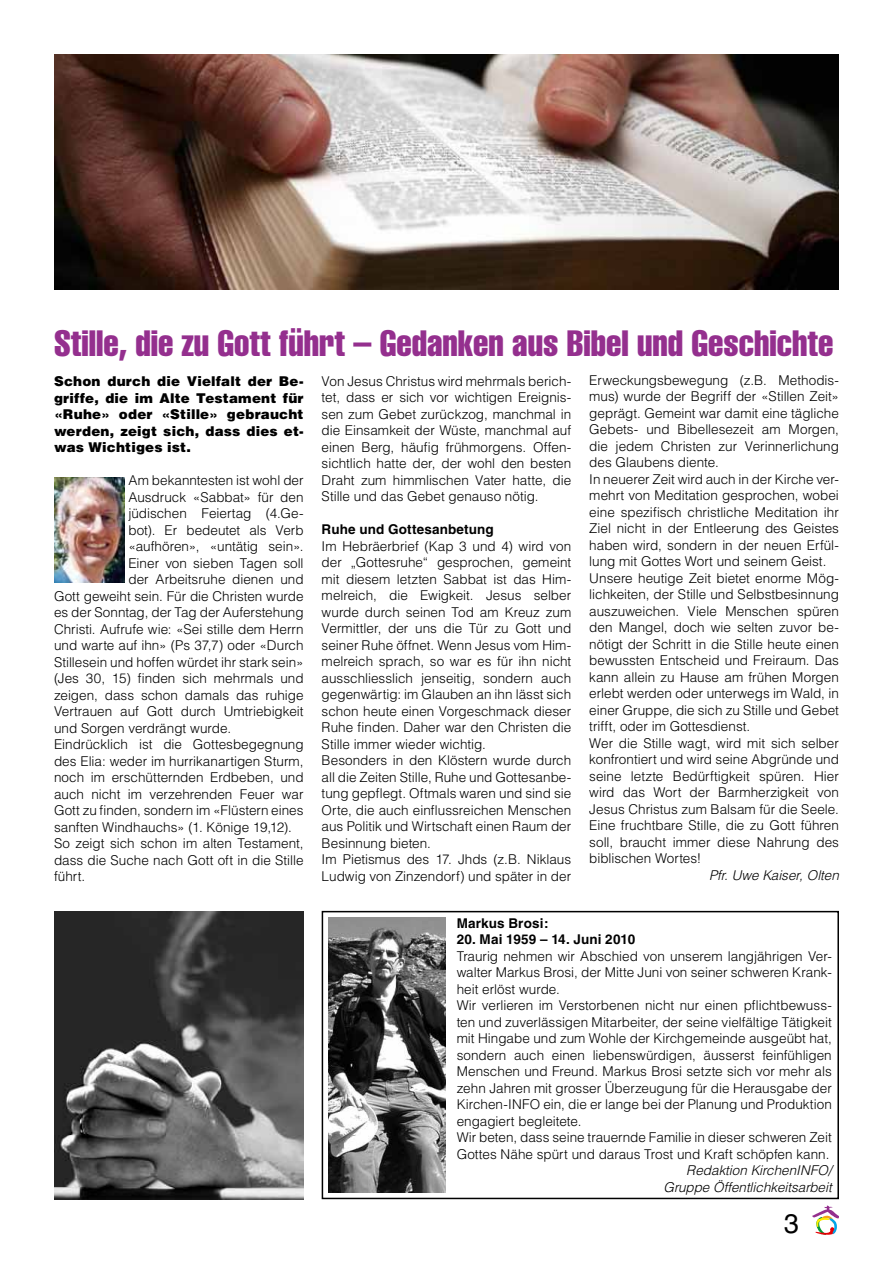
<style>
.page{position:relative;width:893px;height:1263px;background:#fff}
.page>*{position:absolute;margin:0;border:0;box-sizing:border-box;transform-origin:0 0}
.t1{font:extra-condensed 36px "Helvetica";color:#942f8e}
.t2{font:27px "Helvetica";color:#000}
.t3{font:300 13.5px/16.5px "Helvetica";color:#000;text-align:justify}
.t4{font:900 13.5px/16.5px "Helvetica";letter-spacing:.01em;color:#000;text-align:justify}
.t5{font:italic 300 13.5px "Helvetica";color:#000}
.t6{font:700 13.5px "Helvetica";letter-spacing:.01em;color:#000}
.s1{font-weight:700}
</style>
<div class="page">
<svg style="left:812px;top:1205px;width:27px;height:30px"></svg>
<div style="left:322px;top:911px;width:517px;height:288px;border:2px solid #000"></div>
<img style="left:54px;top:54px;width:785px;height:235px">
<img style="left:54px;top:912px;width:250px;height:287px">
<img style="left:54px;top:477px;width:70px;height:106px">
<img style="left:328px;top:918px;width:117px;height:274px">
<p class="t1" style="left:54px;top:321px;width:781px">Stille, die zu Gott führt – Gedanken aus Bibel und Geschichte</p>
<p class="t4" style="left:54px;top:373px;width:251px">Schon durch die Vielfalt der Be&shy;griffe, die im Alte Testament für «Ruhe» oder «Stille» gebraucht werden, zeigt sich, dass dies et&shy;was Wichtiges ist.</p>
<p class="t3" style="left:128px;top:472px;width:177px">Am bekanntesten ist wohl der</p>
<p class="t3" style="left:128px;top:488px;width:177px">Ausdruck «Sabbat» für den</p>
<p class="t3" style="left:128px;top:505px;width:177px">jüdischen Feiertag (4.Ge-</p>
<p class="t3" style="left:128px;top:521px;width:177px">bot). Er bedeutet als Verb</p>
<p class="t3" style="left:128px;top:538px;width:177px">«aufhören», «untätig sein».</p>
<p class="t3" style="left:128px;top:554px;width:177px">Einer von sieben Tagen soll</p>
<p class="t3" style="left:128px;top:571px;width:177px">der Arbeitsruhe dienen und</p>
<p class="t3" style="left:54px;top:587px;width:251px">Gott geweiht sein. Für die Christen wurde</p>
<p class="t3" style="left:54px;top:604px;width:251px">es der Sonntag, der Tag der Auferstehung</p>
<p class="t3" style="left:54px;top:620px;width:251px">Christi. Aufrufe wie: «Sei stille dem Herrn</p>
<p class="t3" style="left:54px;top:637px;width:251px">und warte auf ihn» (Ps 37,7) oder «Durch</p>
<p class="t3" style="left:54px;top:653px;width:251px">Stillesein und hoffen würdet ihr stark sein»</p>
<p class="t3" style="left:54px;top:670px;width:251px">(Jes 30, 15) finden sich mehrmals und</p>
<p class="t3" style="left:54px;top:686px;width:251px">zeigen, dass schon damals das ruhige</p>
<p class="t3" style="left:54px;top:703px;width:251px">Vertrauen auf Gott durch Umtriebigkeit</p>
<p class="t3" style="left:54px;top:719px;width:179px">und Sorgen verdrängt wurde.</p>
<p class="t3" style="left:54px;top:736px;width:251px">Eindrücklich ist die Gottesbegegnung</p>
<p class="t3" style="left:54px;top:752px;width:251px">des Elia: weder im hurrikanartigen Sturm,</p>
<p class="t3" style="left:54px;top:769px;width:251px">noch im erschütternden Erdbeben, und</p>
<p class="t3" style="left:54px;top:785px;width:251px">auch nicht im verzehrenden Feuer war</p>
<p class="t3" style="left:54px;top:802px;width:251px">Gott zu finden, sondern im «Flüstern eines</p>
<p class="t3" style="left:54px;top:818px;width:239px">sanften Windhauchs» (1. Könige 19,12).</p>
<p class="t3" style="left:54px;top:835px;width:251px">So zeigt sich schon im alten Testament,</p>
<p class="t3" style="left:54px;top:851px;width:251px">dass die Suche nach Gott oft in die Stille</p>
<p class="t3" style="left:54px;top:868px;width:33px">führt.</p>
<p class="t3" style="left:322px;top:373px;width:251px">Von Jesus Christus wird mehrmals berich&shy;tet, dass er sich vor wichtigen Ereignis&shy;sen zum Gebet zurückzog, manchmal in die Einsamkeit der Wüste, manchmal auf einen Berg, häufig frühmorgens. Offen&shy;sichtlich hatte der, der wohl den besten Draht zum himmlischen Vater hatte, die Stille und das Gebet genauso nötig.</p>
<p class="t3" style="left:322px;top:521px;width:251px;text-align:left"><span class="s1">Ruhe und Gottesanbetung<br></span>Im Hebräerbrief (Kap 3 und 4) wird von der „Gottesruhe“ gesprochen, gemeint mit diesem letzten Sabbat ist das Him&shy;melreich, die Ewigkeit. Jesus selber wurde durch seinen Tod am Kreuz zum Vermittler, der uns die Tür zu Gott und seiner Ruhe öffnet. Wenn Jesus vom Him&shy;melreich sprach, so war es für ihn nicht ausschliesslich jenseitig, sondern auch gegenwärtig: im Glauben an ihn lässt sich schon heute einen Vorgeschmack dieser Ruhe finden. Daher war den Christen die Stille immer wieder wichtig.<br>Besonders in den Klöstern wurde durch all die Zeiten Stille, Ruhe und Gottesanbe&shy;tung gepflegt. Oftmals waren und sind sie Orte, die auch einflussreichen Menschen aus Politik und Wirtschaft einen Raum der Besinnung bieten.<br>Im Pietismus des 17. Jhds (z.B. Niklaus Ludwig von Zinzendorf) und später in der</p>
<p class="t3" style="left:589px;top:371px;width:251px">Erweckungsbewegung (z.B. Methodis-</p>
<p class="t3" style="left:589px;top:388px;width:251px">mus) wurde der Begriff der «Stillen Zeit»</p>
<p class="t3" style="left:589px;top:404px;width:251px">geprägt. Gemeint war damit eine tägliche</p>
<p class="t3" style="left:589px;top:421px;width:251px">Gebets- und Bibellesezeit am Morgen,</p>
<p class="t3" style="left:589px;top:437px;width:251px">die jedem Christen zur Verinnerlichung</p>
<p class="t3" style="left:589px;top:454px;width:131px">des Glaubens diente.</p>
<p class="t3" style="left:589px;top:470px;width:251px">In neuerer Zeit wird auch in der Kirche ver-</p>
<p class="t3" style="left:589px;top:487px;width:251px">mehrt von Meditation gesprochen, wobei</p>
<p class="t3" style="left:589px;top:503px;width:251px">eine spezifisch christliche Meditation ihr</p>
<p class="t3" style="left:589px;top:520px;width:251px">Ziel nicht in der Entleerung des Geistes</p>
<p class="t3" style="left:589px;top:536px;width:251px">haben wird, sondern in der neuen Erfül-</p>
<p class="t3" style="left:589px;top:553px;width:239px">lung mit Gottes Wort und seinem Geist.</p>
<p class="t3" style="left:589px;top:569px;width:251px">Unsere heutige Zeit bietet enorme Mög-</p>
<p class="t3" style="left:589px;top:586px;width:251px">lichkeiten, der Stille und Selbstbesinnung</p>
<p class="t3" style="left:589px;top:602px;width:251px">auszuweichen. Viele Menschen spüren</p>
<p class="t3" style="left:589px;top:619px;width:251px">den Mangel, doch wie selten zuvor be-</p>
<p class="t3" style="left:589px;top:635px;width:251px">nötigt der Schritt in die Stille heute einen</p>
<p class="t3" style="left:589px;top:652px;width:251px">bewussten Entscheid und Freiraum. Das</p>
<p class="t3" style="left:589px;top:668px;width:251px">kann allein zu Hause am frühen Morgen</p>
<p class="t3" style="left:589px;top:685px;width:251px">erlebt werden oder unterwegs im Wald, in</p>
<p class="t3" style="left:589px;top:701px;width:251px">einer Gruppe, die sich zu Stille und Gebet</p>
<p class="t3" style="left:589px;top:718px;width:162px">trifft, oder im Gottesdienst.</p>
<p class="t3" style="left:589px;top:734px;width:251px">Wer die Stille wagt, wird mit sich selber</p>
<p class="t3" style="left:589px;top:751px;width:251px">konfrontiert und wird seine Abgründe und</p>
<p class="t3" style="left:589px;top:767px;width:251px">seine letzte Bedürftigkeit spüren. Hier</p>
<p class="t3" style="left:589px;top:784px;width:251px">wird das Wort der Barmherzigkeit von</p>
<p class="t3" style="left:589px;top:800px;width:251px">Jesus Christus zum Balsam für die Seele.</p>
<p class="t3" style="left:589px;top:817px;width:251px">Eine fruchtbare Stille, die zu Gott führen</p>
<p class="t3" style="left:589px;top:833px;width:251px">soll, braucht immer diese Nahrung des</p>
<p class="t3" style="left:589px;top:850px;width:114px">biblischen Wortes!</p>
<p class="t5" style="left:709px;top:866px;width:131px">Pfr. Uwe Kaiser, Olten</p>
<p class="t6" style="left:457px;top:915px;width:93px">Markus Brosi:</p>
<p class="t6" style="left:457px;top:931px;width:180px">20. Mai 1959 – 14. Juni 2010</p>
<p class="t3" style="left:457px;top:947px;width:377px">Traurig nehmen wir Abschied von unserem langjährigen Ver-</p>
<p class="t3" style="left:457px;top:964px;width:377px">walter Markus Brosi, der Mitte Juni von seiner schweren Krank-</p>
<p class="t3" style="left:457px;top:980px;width:105px">heit erlöst wurde.</p>
<p class="t3" style="left:457px;top:997px;width:377px">Wir verlieren im Verstorbenen nicht nur einen pflichtbewuss-</p>
<p class="t3" style="left:457px;top:1013px;width:377px">ten und zuverlässigen Mitarbeiter, der seine vielfältige Tätigkeit</p>
<p class="t3" style="left:457px;top:1030px;width:377px">mit Hingabe und zum Wohle der Kirchgemeinde ausgeübt hat,</p>
<p class="t3" style="left:457px;top:1046px;width:377px">sondern auch einen liebenswürdigen, äusserst feinfühligen</p>
<p class="t3" style="left:457px;top:1063px;width:377px">Menschen und Freund. Markus Brosi setzte sich vor mehr als</p>
<p class="t3" style="left:457px;top:1079px;width:377px">zehn Jahren mit grosser Überzeugung für die Herausgabe der</p>
<p class="t3" style="left:457px;top:1096px;width:377px">Kirchen-INFO ein, die er lange bei der Planung und Produktion</p>
<p class="t3" style="left:457px;top:1112px;width:126px">engagiert begleitete.</p>
<p class="t3" style="left:457px;top:1129px;width:377px">Wir beten, dass seine trauernde Familie in dieser schweren Zeit</p>
<p class="t3" style="left:457px;top:1145px;width:374px">Gottes Nähe spürt und daraus Trost und Kraft schöpfen kann.</p>
<p class="t5" style="left:686px;top:1162px;width:147px">Redaktion KirchenINFO/</p>
<p class="t5" style="left:663px;top:1179px;width:170px">Gruppe Öffentlichkeitsarbeit</p>
<p class="t2" style="left:784px;top:1208px;width:17px">3</p>
</div>
